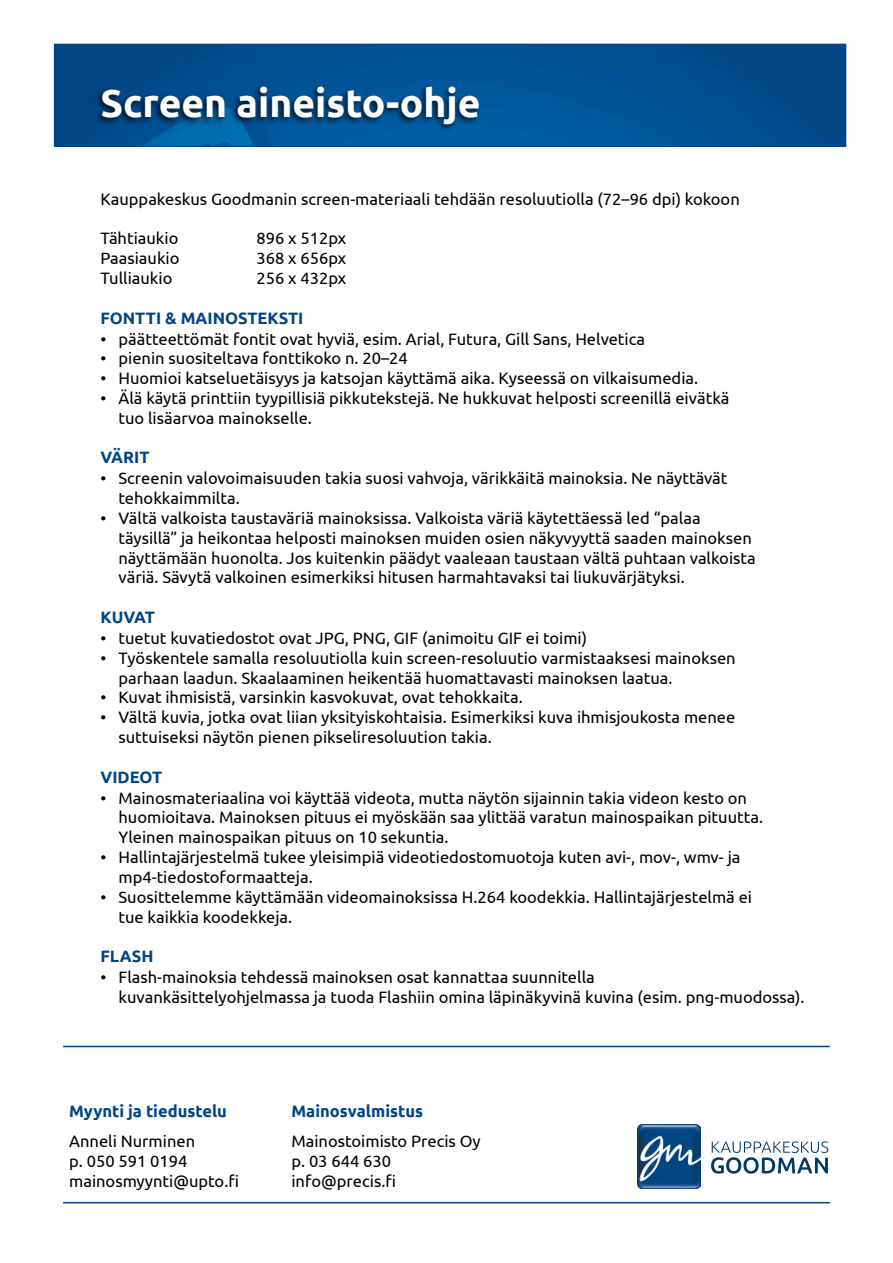
<style>
.page{position:relative;width:893px;height:1263px;background:#fff}
.page>*{position:absolute;margin:0;border:0;box-sizing:border-box;transform-origin:0 0}
.t1{font:700 39px "Ubuntu";color:#fff}
.t2{font:16.5px/19.8px "Ubuntu";color:#000}
.t3{font:700 16.5px "Ubuntu";color:#004583}
</style>
<div class="page">
<img style="left:637px;top:1124px;width:64px;height:64px">
<svg style="left:711px;top:1141px;width:117px;height:33px"></svg>
<hr style="left:63px;top:1202px;width:767px;height:1px;background:#004583">
<img style="left:56px;top:46px;width:788px;height:98px">
<div style="left:54px;top:44px;width:792px;height:102px;border:1px solid #004583"></div>
<div style="left:94px;top:84px;width:387px;height:48px;background:#000;opacity:.75"></div>
<hr style="left:63px;top:1046px;width:767px;height:1px;background:#004583">
<h1 class="t1" style="left:100px;top:79px;width:382px">Screen aineisto-ohje</h1>
<p class="t2" style="left:100px;top:188px;width:641px">Kauppakeskus Goodmanin screen-materiaali tehdään resoluutiolla (72–96 dpi) kokoon</p>
<p class="t2" style="left:100px;top:228px;width:80px">Tähtiaukio</p>
<p class="t2" style="left:256px;top:228px;width:91px">896 x 512px</p>
<p class="t2" style="left:100px;top:248px;width:81px">Paasiaukio</p>
<p class="t2" style="left:256px;top:248px;width:91px">368 x 656px</p>
<p class="t2" style="left:100px;top:268px;width:74px">Tulliaukio</p>
<p class="t2" style="left:256px;top:268px;width:91px">256 x 432px</p>
<p class="t3" style="left:100px;top:308px;width:205px">FONTTI &amp; MAINOSTEKSTI</p>
<p class="t2" style="left:100px;top:328px;width:546px">• päätteettömät fontit ovat hyviä, esim. Arial, Futura, Gill Sans, Helvetica</p>
<p class="t2" style="left:100px;top:348px;width:309px">• pienin suositeltava fonttikoko n. 20–24</p>
<p class="t2" style="left:100px;top:368px;width:599px">• Huomioi katseluetäisyys ja katsojan käyttämä aika. Kyseessä on vilkaisumedia.</p>
<p class="t2" style="left:118px;top:388px;width:613px;text-indent:-18px">• Älä käytä printtiin tyypillisiä pikkutekstejä. Ne hukkuvat helposti screenillä eivätkä tuo lisäarvoa mainokselle.</p>
<p class="t3" style="left:100px;top:447px;width:51px">VÄRIT</p>
<p class="t2" style="left:118px;top:468px;width:611px;text-indent:-18px">• Screenin valovoimaisuuden takia suosi vahvoja, värikkäitä mainoksia. Ne näyttävät tehokkaimmilta.</p>
<p class="t2" style="left:118px;top:508px;width:639px;text-indent:-18px">• Vältä valkoista taustaväriä mainoksissa. Valkoista väriä käytettäessä led “palaa täysillä” ja heikontaa helposti mainoksen muiden osien näkyvyyttä saaden mainoksen näyttämään huonolta. Jos kuitenkin päädyt vaaleaan taustaan vältä puhtaan valkoista väriä. Sävytä valkoinen esimerkiksi hitusen harmahtavaksi tai liukuvärjätyksi.</p>
<p class="t3" style="left:100px;top:607px;width:56px">KUVAT</p>
<p class="t2" style="left:100px;top:628px;width:488px">• tuetut kuvatiedostot ovat JPG, PNG, GIF (animoitu GIF ei toimi)</p>
<p class="t2" style="left:118px;top:648px;width:619px;text-indent:-18px">• Työskentele samalla resoluutiolla kuin screen-resoluutio varmistaaksesi mainoksen parhaan laadun. Skaalaaminen heikentää huomattavasti mainoksen laatua.</p>
<p class="t2" style="left:100px;top:687px;width:424px">• Kuvat ihmisistä, varsinkin kasvokuvat, ovat tehokkaita.</p>
<p class="t2" style="left:118px;top:707px;width:618px;text-indent:-18px">• Vältä kuvia, jotka ovat liian yksityiskohtaisia. Esimerkiksi kuva ihmisjoukosta menee suttuiseksi näytön pienen pikseliresoluution takia.</p>
<p class="t3" style="left:100px;top:767px;width:63px">VIDEOT</p>
<p class="t2" style="left:118px;top:787px;width:646px;text-indent:-18px">• Mainosmateriaalina voi käyttää videota, mutta näytön sijainnin takia videon kesto on huomioitava. Mainoksen pituus ei myöskään saa ylittää varatun mainospaikan pituutta.<br>Yleinen mainospaikan pituus on 10 sekuntia.</p>
<p class="t2" style="left:118px;top:847px;width:623px;text-indent:-18px">• Hallintajärjestelmä tukee yleisimpiä videotiedostomuotoja kuten avi-, mov-, wmv- ja mp4-tiedostoformaatteja.</p>
<p class="t2" style="left:118px;top:886px;width:635px;text-indent:-18px">• Suosittelemme käyttämään videomainoksissa H.264 koodekkia. Hallintajärjestelmä ei tue kaikkia koodekkeja.</p>
<p class="t3" style="left:100px;top:946px;width:55px">FLASH</p>
<p class="t2" style="left:119px;top:967px;width:687px;text-indent:-18px">• Flash-mainoksia tehdessä mainoksen osat kannattaa suunnitella<br>kuvankäsittelyohjelmassa ja tuoda Flashiin omina läpinäkyvinä kuvina (esim. png-muodossa).</p>
<p class="t3" style="left:69px;top:1101px;width:159px">Myynti ja tiedustelu</p>
<p class="t2" style="left:69px;top:1131px;width:171px">Anneli Nurminen<br>p. 050 591 0194 mainosmyynti@upto.fi</p>
<p class="t3" style="left:291px;top:1101px;width:133px">Mainosvalmistus</p>
<p class="t2" style="left:291px;top:1131px;width:191px">Mainostoimisto Precis Oy p. 03 644 630 info@precis.fi</p>
</div>
